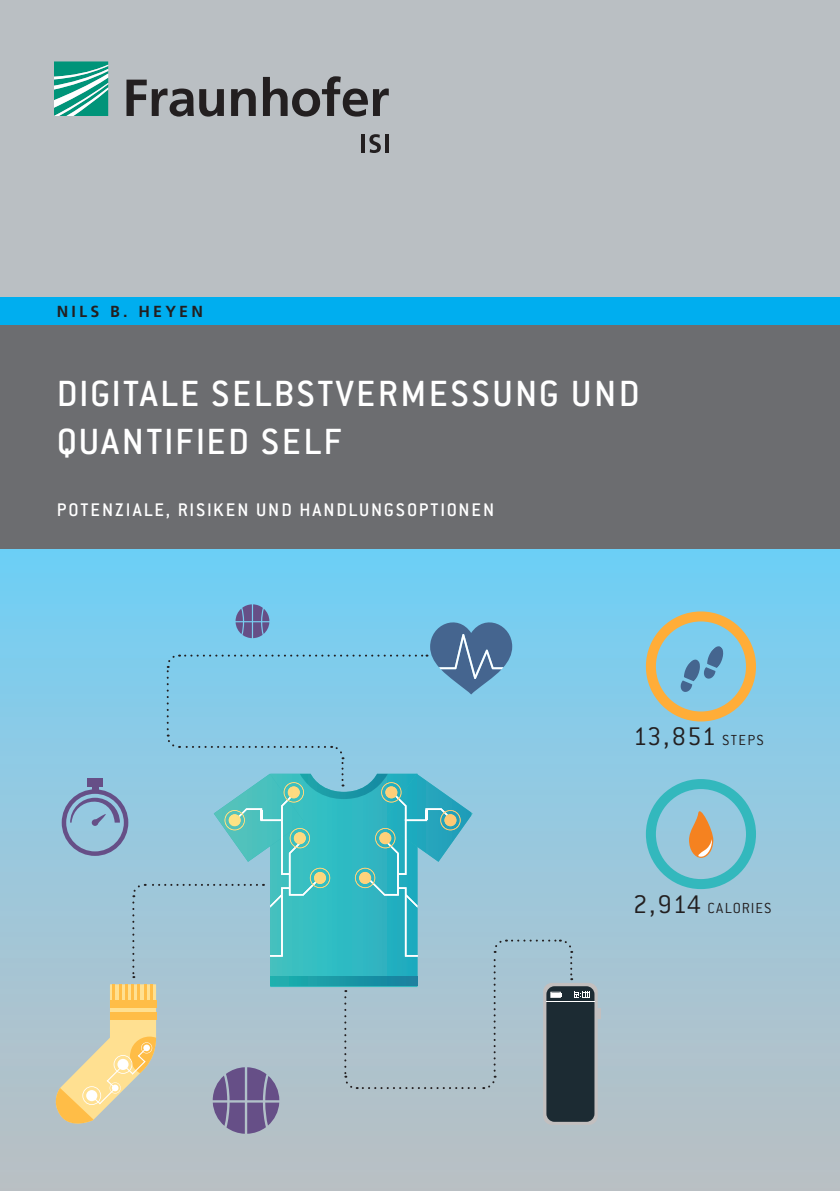
<style>
.page{position:relative;width:840px;height:1191px;background:#fff}
.page>*{position:absolute;margin:0;border:0;box-sizing:border-box;transform-origin:0 0}
._01_Headline_Conduit{font:500 40px/48px "Conduit ITC Std";letter-spacing:.06em;color:#fff}
._03_Zwischentitel_Co{font:300 28px "Conduit ITC Std";color:#231f20}
._01_Headline_Conduit-2{font:500 20px "Conduit ITC Std";letter-spacing:.1em;color:#fff}
._03_Zwischentitel_Co-2{font:300 16px "Conduit ITC Std";letter-spacing:.055em;color:#231f20}
._03_Autor{font:700 16px "Frutiger LT Com";letter-spacing:.2em;color:#231f20}
.s1{font-size:16px}
.s2{font-size:28px}
</style>
<div class="page">
<div style="left:0;top:549px;width:839px;height:642px;background:linear-gradient(to bottom,#74cef1,#bdbfc3)"></div>
<div style="left:0;top:325px;width:839px;height:224px;background:#6c6d70"></div>
<div style="left:0;top:297px;width:839px;height:28px;background:#00aeef"></div>
<div style="left:0;top:0;width:839px;height:297px;background:#babfc3"></div>
<div style="left:645px;top:611px;width:110px;height:110px;border:10px solid #ffad38;border-radius:50%"></div>
<div style="left:645px;top:779px;width:110px;height:110px;border:10px solid #33b8bd;border-radius:50%"></div>
<svg style="left:50px;top:604px;width:550px;height:529px;background:#8bbfcf"></svg>
<svg style="left:680px;top:646px;width:42px;height:46px;background:#6ca9cc"></svg>
<svg style="left:688px;top:803px;width:25px;height:55px"></svg>
<svg style="left:54px;top:61px;width:54px;height:55px;background:#4cb29f"></svg>
<svg style="left:126px;top:76px;width:262px;height:41px"></svg>
<hr style="left:361px;top:134px;width:4px;height:19px;background:#231f20">
<svg style="left:369px;top:134px;width:11px;height:19px"></svg>
<hr style="left:385px;top:134px;width:3px;height:19px;background:#231f20">
<p class="_03_Autor" style="left:57px;top:302px;width:147px">NILS B. HEYEN</p>
<p class="_01_Headline_Conduit" style="left:57px;top:368px;width:584px">DIGITALE SELBSTVERMESSUNG UND<br>QUANTIFIED SELF</p>
<p class="_01_Headline_Conduit-2" style="left:57px;top:497px;width:439px">POTENZIALE, RISIKEN UND HANDLUNGSOPTIONEN</p>
<p class="_03_Zwischentitel_Co" style="left:632px;top:719px;width:132px">13,851 <span class="s1">STEPS</span></p>
<p class="_03_Zwischentitel_Co-2" style="left:632px;top:898px;width:140px"><span class="s2">2,914</span> CALORIES</p>
</div>
